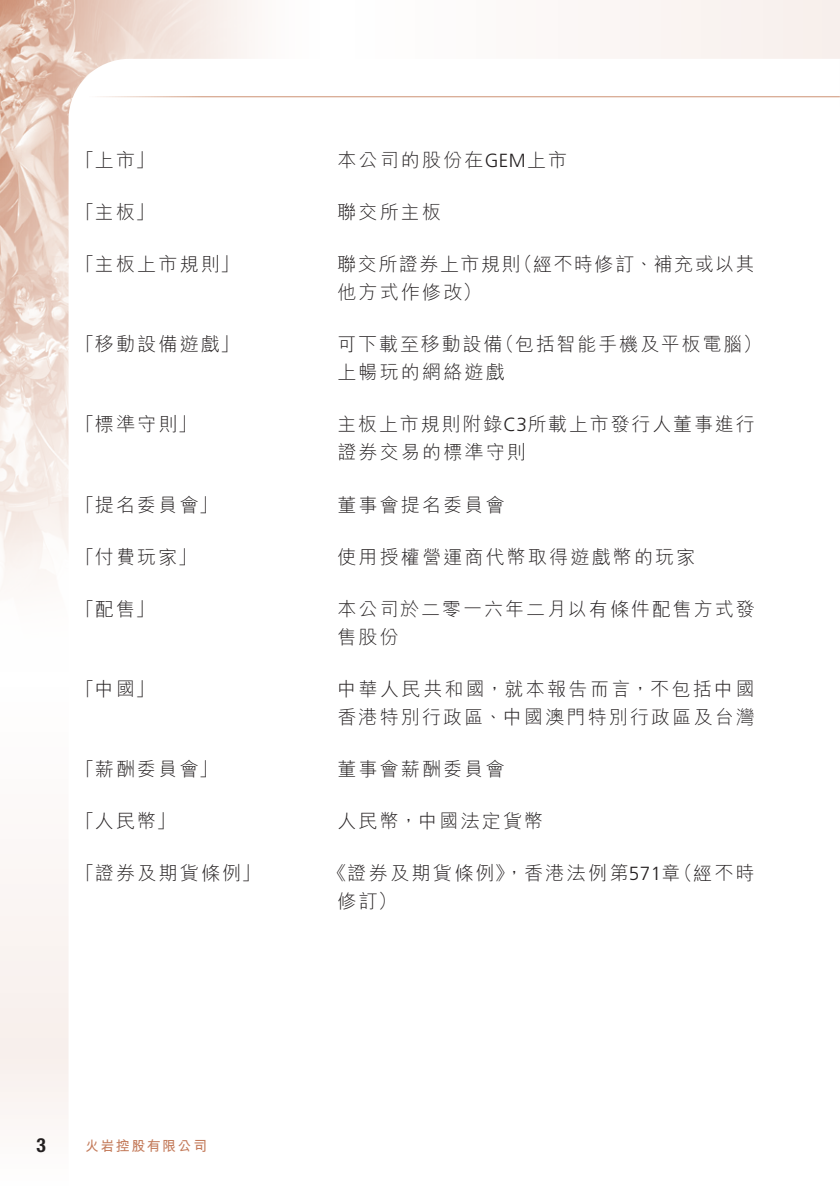
<style>
.page{position:relative;width:840px;height:1191px;background:#fff}
.page>*{position:absolute;margin:0;border:0;box-sizing:border-box;transform-origin:0 0}
.t1{font:700 condensed 19.6px "Helvetica Neue LT Std";color:#231f20}
._31_table_tab_6pt{font:300 19px "M Hei HK";letter-spacing:.115em;color:#231f20}
._15_Table_Stub{font:300 19px "M Hei HK";letter-spacing:.115em;color:#231f20}
._31_table_tab_6pt-2{font:300 19px "M Hei HK";letter-spacing:.095em;color:#231f20}
._31_table_tab_6pt-3{font:300 19px "M Hei HK";letter-spacing:.08em;color:#231f20}
.t2{font:700 14px "M Hei HK";letter-spacing:.1em;color:#c47c5c}
.s1{font-family:"Frutiger LT Std"}
</style>
<div class="page">
<div style="left:0;top:674px;width:277px;height:517px;background:linear-gradient(to right,#fcf8f7,#fff)"></div>
<div style="left:332px;top:0;width:507px;height:106px;background:linear-gradient(to right,#fff,#fbf6f4)"></div>
<img style="left:0;top:0;width:252px;height:73px">
<svg style="left:0;top:73px;width:277px;height:516px"></svg>
<hr style="left:85px;top:96px;width:754px;height:1px;background:#cd9374">
<p class="_15_Table_Stub" style="left:76px;top:147px;width:80px">「上市」</p>
<p class="_15_Table_Stub" style="left:76px;top:199px;width:80px">「主板」</p>
<p class="_15_Table_Stub" style="left:76px;top:251px;width:165px">「主板上市規則」</p>
<p class="_15_Table_Stub" style="left:76px;top:331px;width:165px">「移動設備遊戲」</p>
<p class="_15_Table_Stub" style="left:76px;top:411px;width:123px">「標準守則」</p>
<p class="_15_Table_Stub" style="left:76px;top:491px;width:144px">「提名委員會」</p>
<p class="_15_Table_Stub" style="left:76px;top:543px;width:123px">「付費玩家」</p>
<p class="_15_Table_Stub" style="left:76px;top:595px;width:80px">「配售」</p>
<p class="_15_Table_Stub" style="left:76px;top:675px;width:80px">「中國」</p>
<p class="_15_Table_Stub" style="left:76px;top:755px;width:144px">「薪酬委員會」</p>
<p class="_15_Table_Stub" style="left:76px;top:807px;width:101px">「人民幣」</p>
<p class="_15_Table_Stub" style="left:76px;top:859px;width:186px">「證券及期貨條例」</p>
<p class="_31_table_tab_6pt" style="left:337px;top:147px;width:231px">本公司的股份在<span class="s1">GEM</span>上市</p>
<p class="_31_table_tab_6pt" style="left:337px;top:199px;width:105px">聯交所主板</p>
<p class="_31_table_tab_6pt-3" style="left:513px;top:251px;width:242px">（經不時修訂、補充或以其</p>
<p class="_31_table_tab_6pt-3" style="left:337px;top:251px;width:185px">聯交所證券上市規則</p>
<p class="_31_table_tab_6pt" style="left:337px;top:279px;width:146px">他方式作修改(</p>
<p class="_31_table_tab_6pt-2" style="left:495px;top:331px;width:267px">（包括智能手機及平板電腦(</p>
<p class="_31_table_tab_6pt-2" style="left:337px;top:331px;width:166px">可下載至移動設備</p>
<p class="_31_table_tab_6pt" style="left:337px;top:359px;width:169px">上暢玩的網絡遊戲</p>
<p class="_31_table_tab_6pt-2" style="left:337px;top:411px;width:418px">主板上市規則附錄<span class="s1">C3</span>所載上市發行人董事進行</p>
<p class="_31_table_tab_6pt" style="left:337px;top:439px;width:190px">證券交易的標準守則</p>
<p class="_31_table_tab_6pt" style="left:337px;top:491px;width:169px">董事會提名委員會</p>
<p class="_31_table_tab_6pt" style="left:337px;top:543px;width:359px">使用授權營運商代幣取得遊戲幣的玩家</p>
<p class="_31_table_tab_6pt" style="left:337px;top:595px;width:418px">本公司於二零一六年二月以有條件配售方式發</p>
<p class="_31_table_tab_6pt" style="left:337px;top:623px;width:63px">售股份</p>
<p class="_31_table_tab_6pt" style="left:337px;top:675px;width:418px">中華人民共和國，就本報告而言，不包括中國</p>
<p class="_31_table_tab_6pt" style="left:337px;top:703px;width:419px">香港特別行政區、中國澳門特別行政區及台灣</p>
<p class="_31_table_tab_6pt" style="left:337px;top:755px;width:169px">董事會薪酬委員會</p>
<p class="_31_table_tab_6pt" style="left:337px;top:807px;width:207px">人民幣，中國法定貨幣</p>
<p class="_31_table_tab_6pt" style="left:673px;top:859px;width:83px">（經不時</p>
<p class="_31_table_tab_6pt" style="left:328px;top:859px;width:354px">《證券及期貨條例，》香港法例第<span class="s1">571</span>章</p>
<p class="_31_table_tab_6pt" style="left:337px;top:887px;width:61px">修訂(</p>
<p class="t1" style="left:37px;top:1133px;width:11px">3</p>
<p class="t2" style="left:85px;top:1135px;width:123px">火岩控股有限公司</p>
</div>
